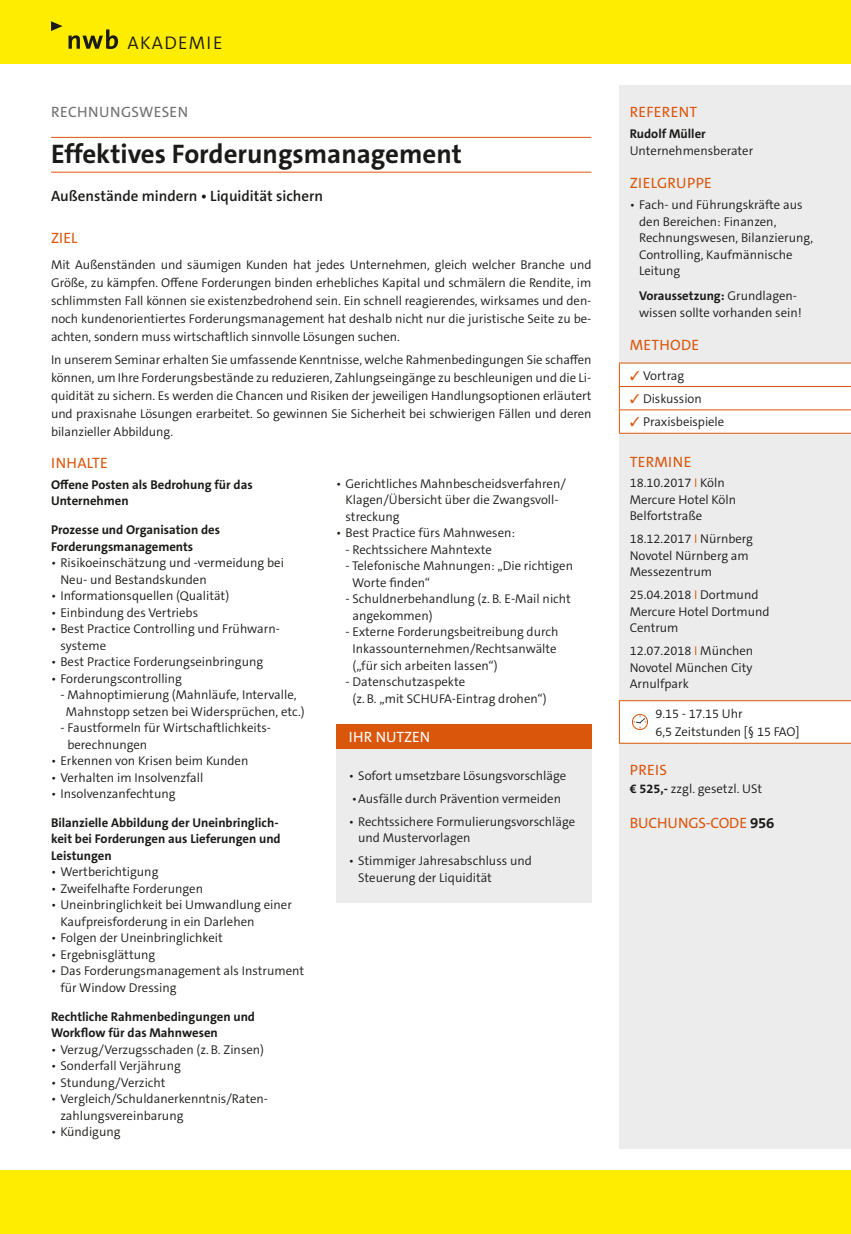
<style>
.page{position:relative;width:851px;height:1234px;background:#fff}
.page>*{position:absolute;margin:0;border:0;box-sizing:border-box;transform-origin:0 0}
.t1{font:700 27px "The Sans C5";color:#1a1a18}
.t2{font:300 18.3px "The Sans C5";letter-spacing:.07em;color:#1a1a18}
.t3{font:15px "The Sans C5";letter-spacing:.02em;color:#da560b}
.t4{font:600 15px "The Sans C5";color:#1a1a18}
.t5{font:15px "The Sans C5";letter-spacing:-.01em;color:#da560b}
.t6{font:15px "The Sans C5";letter-spacing:.025em;color:#6f6f6e}
.t7{font:15px "The Sans C5";color:#fff}
.t8{font:300 12.75px/16.5px "The Sans C5";color:#1a1a18}
.t9{font:700 12.75px/16.5px "The Sans C5";color:#1a1a18}
.s1{font-weight:700}
.s2{color:#da560b}
.s3{font-weight:700;color:#1a1a18}
</style>
<div class="page">
<div style="left:0;top:0;width:850px;height:64px;background:#ffed00"></div>
<div style="left:0;top:1169px;width:850px;height:64px;background:#ffed00"></div>
<svg style="left:51px;top:21px;width:11px;height:10px"></svg>
<svg style="left:68px;top:29px;width:50px;height:20px"></svg>
<div style="left:619px;top:85px;width:231px;height:1063px;background:#ececed"></div>
<hr style="left:51px;top:137px;width:540px;height:1px;background:#da560b">
<hr style="left:51px;top:172px;width:540px;height:1px;background:#da560b">
<svg style="left:619px;top:363px;width:231px;height:70px;background:#fdfaf7"></svg>
<hr style="left:619px;top:362px;width:231px;height:1px;background:#da560b">
<hr style="left:619px;top:386px;width:231px;height:1px;background:#da560b">
<hr style="left:619px;top:409px;width:231px;height:1px;background:#da560b">
<hr style="left:619px;top:433px;width:231px;height:1px;background:#da560b">
<div style="left:336px;top:723px;width:255px;height:26px;background:#da560b"></div>
<div style="left:336px;top:749px;width:255px;height:153px;background:#ececed"></div>
<div style="left:619px;top:700px;width:231px;height:43px;background:#fff"></div>
<hr style="left:619px;top:700px;width:231px;height:1px;background:#da560b">
<hr style="left:619px;top:700px;width:1px;height:42px;background:#da560b">
<hr style="left:619px;top:742px;width:231px;height:1px;background:#da560b">
<div style="left:632px;top:713px;width:16px;height:16px;border:1px solid #da560b;border-radius:50%"></div>
<svg style="left:633px;top:715px;width:13px;height:13px"></svg>
<h2 class="t2" style="left:128px;top:31px;width:96px">AKADEMIE</h2>
<p class="t6" style="left:51px;top:103px;width:138px">RECHNUNGSWESEN</p>
<h1 class="t1" style="left:51px;top:137px;width:412px">Effektives Forderungsmanagement</h1>
<p class="t4" style="left:51px;top:186px;width:273px">Außenstände mindern • Liquidität sichern</p>
<p class="t3" style="left:51px;top:228px;width:28px">ZIEL</p>
<p class="t8" style="left:51px;top:256px;width:542px;line-height:18px;text-align:justify">Mit Außenständen und säumigen Kunden hat jedes Unternehmen, gleich welcher Branche und Größe, zu kämpfen. Offene Forderungen binden erhebliches Kapital und schmälern die Rendite, im schlimmsten Fall können sie existenzbedrohend sein. Ein schnell reagierendes, wirksames und den&shy;noch kundenorientiertes Forderungsmanagement hat deshalb nicht nur die juristische Seite zu be&shy;achten, sondern muss wirtschaftlich sinnvolle Lösungen suchen.</p>
<p class="t8" style="left:51px;top:350px;width:542px;line-height:18px;text-align:justify">In unserem Seminar erhalten Sie umfassende Kenntnisse, welche Rahmenbedingungen Sie schaffen können, um Ihre Forderungsbestände zu reduzieren, Zahlungseingänge zu beschleunigen und die Li&shy;quidität zu sichern. Es werden die Chancen und Risiken der jeweiligen Handlungsoptionen erläutert und praxisnahe Lösungen erarbeitet. So gewinnen Sie Sicherheit bei schwierigen Fällen und deren bilanzieller Abbildung.</p>
<p class="t3" style="left:51px;top:453px;width:58px">INHALTE</p>
<p class="t9" style="left:51px;top:476px;width:203px">Offene Posten als Bedrohung für das<br>Unternehmen</p>
<p class="t9" style="left:51px;top:521px;width:170px">Prozesse und Organisation des<br>Forderungsmanagements</p>
<p class="t8" style="left:60px;top:554px;width:225px;text-indent:-9px">• Risikoeinschätzung und -vermeidung bei<br>Neu- und Bestandskunden</p>
<p class="t8" style="left:51px;top:587px;width:180px">• Informationsquellen (Qualität)</p>
<p class="t8" style="left:51px;top:604px;width:149px">• Einbindung des Vertriebs</p>
<p class="t8" style="left:60px;top:620px;width:221px;text-indent:-9px">• Best Practice Controlling und Frühwarn&shy;systeme</p>
<p class="t8" style="left:51px;top:653px;width:213px">• Best Practice Forderungseinbringung</p>
<p class="t8" style="left:51px;top:670px;width:132px">• Forderungscontrolling</p>
<p class="t8" style="left:66px;top:686px;width:240px;text-indent:-6px">- Mahnoptimierung (Mahnläufe, Intervalle,<br>Mahnstopp setzen bei Widersprüchen, etc.)</p>
<p class="t8" style="left:67px;top:719px;width:205px;text-indent:-7px">- Faustformeln für Wirtschaftlichkeits&shy;berechnungen</p>
<p class="t8" style="left:51px;top:752px;width:199px">• Erkennen von Krisen beim Kunden</p>
<p class="t8" style="left:51px;top:769px;width:154px">• Verhalten im Insolvenzfall</p>
<p class="t8" style="left:51px;top:785px;width:126px">• Insolvenzanfechtung</p>
<p class="t9" style="left:51px;top:814px;width:231px">Bilanzielle Abbildung der Uneinbringlich&shy;keit bei Forderungen aus Lieferungen und<br>Leistungen</p>
<p class="t8" style="left:51px;top:863px;width:109px">• Wertberichtigung</p>
<p class="t8" style="left:51px;top:880px;width:153px">• Zweifelhafte Forderungen</p>
<p class="t8" style="left:60px;top:896px;width:233px;text-indent:-9px">• Uneinbringlichkeit bei Umwandlung einer<br>Kaufpreisforderung in ein Darlehen</p>
<p class="t8" style="left:51px;top:929px;width:173px">• Folgen der Uneinbringlichkeit</p>
<p class="t8" style="left:51px;top:946px;width:106px">• Ergebnisglättung</p>
<p class="t8" style="left:60px;top:962px;width:245px;text-indent:-9px">• Das Forderungsmanagement als Instrument für Window Dressing</p>
<p class="t9" style="left:51px;top:1007px;width:205px">Rechtliche Rahmenbedingungen und<br>Workflow für das Mahnwesen</p>
<p class="t8" style="left:51px;top:1040px;width:214px">• Verzug/Verzugsschaden (z. B. Zinsen)</p>
<p class="t8" style="left:51px;top:1057px;width:131px">• Sonderfall Verjährung</p>
<p class="t8" style="left:51px;top:1073px;width:116px">• Stundung/Verzicht</p>
<p class="t8" style="left:60px;top:1090px;width:209px;text-indent:-9px">• Vergleich/Schuldanerkenntnis/Raten&shy;zahlungsvereinbarung</p>
<p class="t8" style="left:51px;top:1123px;width:71px">• Kündigung</p>
<p class="t8" style="left:345px;top:475px;width:222px;text-indent:-9px">• Gerichtliches Mahnbescheidsverfahren/<br>Klagen/Übersicht über die Zwangsvoll&shy;streckung</p>
<p class="t8" style="left:336px;top:525px;width:180px">• Best Practice fürs Mahnwesen:</p>
<p class="t8" style="left:345px;top:541px;width:148px">- Rechtssichere Mahntexte</p>
<p class="t8" style="left:352px;top:558px;width:222px;text-indent:-7px">- Telefonische Mahnungen: „Die richtigen<br>Worte finden“</p>
<p class="t8" style="left:352px;top:591px;width:220px;text-indent:-7px">- Schuldnerbehandlung (z. B. E-Mail nicht angekommen)</p>
<p class="t8" style="left:352px;top:624px;width:207px;text-indent:-7px">- Externe Forderungsbeitreibung durch<br>Inkassounternehmen/Rechtsanwälte („für sich arbeiten lassen“)</p>
<p class="t8" style="left:352px;top:673px;width:195px;text-indent:-7px">- Datenschutzaspekte<br>(z. B. „mit SCHUFA-Eintrag drohen“)</p>
<p class="t7" style="left:349px;top:727px;width:83px">IHR NUTZEN</p>
<p class="t8" style="left:349px;top:767px;width:219px">• Sofort umsetzbare Lösungsvorschläge</p>
<p class="t8" style="left:351px;top:790px;width:211px">•Ausfälle durch Prävention vermeiden</p>
<p class="t8" style="left:358px;top:813px;width:218px;text-indent:-9px">• Rechtssichere Formulierungsvorschläge und Mustervorlagen</p>
<p class="t8" style="left:358px;top:852px;width:175px;text-indent:-9px">• Stimmiger Jahresabschluss und<br>Steuerung der Liquidität</p>
<p class="t3" style="left:629px;top:103px;width:69px">REFERENT</p>
<p class="t9" style="left:629px;top:126px;width:77px">Rudolf Müller</p>
<p class="t8" style="left:629px;top:142px;width:125px">Unternehmensberater</p>
<p class="t3" style="left:629px;top:173px;width:84px">ZIELGRUPPE</p>
<p class="t8" style="left:639px;top:196px;width:175px;text-indent:-9px">• Fach- und Führungskräfte aus den Bereichen: Finanzen,<br>Rechnungswesen, Bilanzierung,<br>Controlling, Kaufmännische<br>Leitung</p>
<p class="t8" style="left:639px;top:287px;width:164px"><span class="s1">Voraussetzung:</span> Grundlagen&shy;wissen sollte vorhanden sein!</p>
<p class="t3" style="left:629px;top:335px;width:71px">METHODE</p>
<p class="t8" style="left:630px;top:367px;width:56px"><span class="s2">✓</span> Vortrag</p>
<p class="t8" style="left:630px;top:390px;width:73px"><span class="s2">✓</span> Diskussion</p>
<p class="t8" style="left:630px;top:414px;width:96px"><span class="s2">✓</span> Praxisbeispiele</p>
<p class="t3" style="left:629px;top:452px;width:63px">TERMINE</p>
<p class="t8" style="left:629px;top:475px;width:108px">18.10.2017 <span class="s2">I</span> Köln<br>Mercure Hotel Köln<br>Belfortstraße</p>
<p class="t8" style="left:629px;top:531px;width:125px">18.12.2017 <span class="s2">I</span> Nürnberg<br>Novotel Nürnberg am<br>Messezentrum</p>
<p class="t8" style="left:629px;top:586px;width:141px">25.04.2018 <span class="s2">I</span> Dortmund<br>Mercure Hotel Dortmund<br>Centrum</p>
<p class="t8" style="left:629px;top:642px;width:125px;text-align:justify">12.07.2018 <span class="s2">I</span> München Novotel München City Arnulfpark</p>
<p class="t8" style="left:655px;top:704px;width:145px;line-height:18px">9.15 - 17.15 Uhr<br>6,5 Zeitstunden [§ 15 FAO]</p>
<p class="t3" style="left:629px;top:760px;width:39px">PREIS</p>
<p class="t8" style="left:629px;top:780px;width:134px"><span class="s1">€ 525,-</span> zzgl. gesetzl. USt</p>
<p class="t5" style="left:629px;top:813px;width:146px">BUCHUNGS-CODE <span class="s3">956</span></p>
</div>
